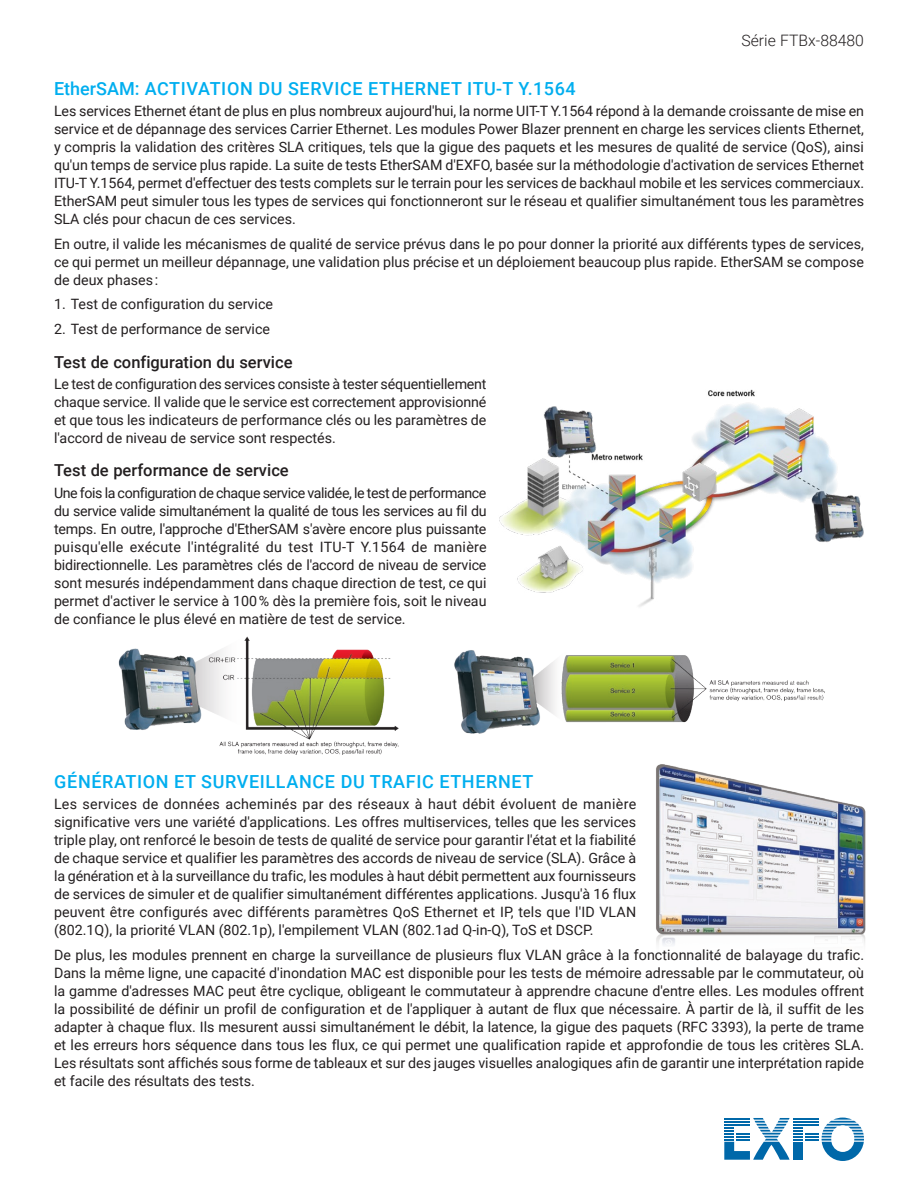
<style>
.page{position:relative;width:918px;height:1188px;background:#fff}
.page>*{position:absolute;margin:0;border:0;box-sizing:border-box;transform-origin:0 0}
.t1{font:500 18px "Roboto";letter-spacing:.035em;color:#00aeef}
.t2{font:500 16.5px "Roboto";color:#231f20}
.t3{font:300 15.75px "Roboto";color:#231f20}
.t4{font:14.25px/18px "Roboto";color:#231f20;text-align:justify}
</style>
<div class="page">
<svg style="left:724px;top:1118px;width:140px;height:43px"></svg>
<hr style="left:724px;top:1124px;width:26px;height:2px;background:#0068a9">
<img style="left:499px;top:389px;width:365px;height:218px">
<img style="left:118px;top:636px;width:281px;height:119px">
<img style="left:454px;top:650px;width:371px;height:84px">
<img style="left:656px;top:764px;width:210px;height:181px">
<p class="t3" style="left:741px;top:30px;width:124px">Série FTBx-88480</p>
<p class="t1" style="left:54px;top:75px;width:523px">EtherSAM: ACTIVATION DU SERVICE ETHERNET ITU-T Y.1564</p>
<p class="t4" style="left:54px;top:101px;width:812px">Les services Ethernet étant de plus en plus nombreux aujourd'hui, la norme UIT-T Y.1564 répond à la demande croissante de mise en service et de dépannage des services Carrier Ethernet. Les modules Power Blazer prennent en charge les services clients Ethernet, y compris la validation des critères SLA critiques, tels que la gigue des paquets et les mesures de qualité de service (QoS), ainsi qu'un temps de service plus rapide. La suite de tests EtherSAM d'EXFO, basée sur la méthodologie d'activation de services Ethernet ITU-T Y.1564, permet d'effectuer des tests complets sur le terrain pour les services de backhaul mobile et les services commerciaux.<br>EtherSAM peut simuler tous les types de services qui fonctionneront sur le réseau et qualifier simultanément tous les paramètres SLA clés pour chacun de ces services.</p>
<p class="t4" style="left:54px;top:234px;width:812px">En outre, il valide les mécanismes de qualité de service prévus dans le po pour donner la priorité aux différents types de services, ce qui permet un meilleur dépannage, une validation plus précise et un déploiement beaucoup plus rapide. EtherSAM se compose de deux phases :</p>
<p class="t4" style="left:54px;top:295px;width:221px">1. Test de configuration du service</p>
<p class="t4" style="left:54px;top:320px;width:218px">2. Test de performance de service</p>
<p class="t2" style="left:54px;top:350px;width:240px">Test de configuration du service</p>
<p class="t4" style="left:54px;top:374px;width:434px">Le test de configuration des services consiste à tester séquentiellement chaque service. Il valide que le service est correctement approvisionné et que tous les indicateurs de performance clés ou les paramètres de l'accord de niveau de service sont respectés.</p>
<p class="t2" style="left:54px;top:459px;width:236px">Test de performance de service</p>
<p class="t4" style="left:54px;top:483px;width:434px">Une fois la configuration de chaque service validée, le test de performance du service valide simultanément la qualité de tous les services au fil du temps. En outre, l'approche d'EtherSAM s'avère encore plus puissante puisqu'elle exécute l'intégralité du test ITU-T Y.1564 de manière bidirectionnelle. Les paramètres clés de l'accord de niveau de service sont mesurés indépendamment dans chaque direction de test, ce qui permet d'activer le service à 100 % dès la première fois, soit le niveau de confiance le plus élevé en matière de test de service.</p>
<p class="t1" style="left:54px;top:769px;width:481px">GÉNÉRATION ET SURVEILLANCE DU TRAFIC ETHERNET</p>
<p class="t4" style="left:54px;top:795px;width:584px">Les services de données acheminés par des réseaux à haut débit évoluent de manière significative vers une variété d'applications. Les offres multiservices, telles que les services triple play, ont renforcé le besoin de tests de qualité de service pour garantir l'état et la fiabilité de chaque service et qualifier les paramètres des accords de niveau de service (SLA). Grâce à la génération et à la surveillance du trafic, les modules à haut débit permettent aux fournisseurs de services de simuler et de qualifier simultanément différentes applications. Jusqu'à 16 flux peuvent être configurés avec différents paramètres QoS Ethernet et IP, tels que l'ID VLAN (802.1Q), la priorité VLAN (802.1p), l'empilement VLAN (802.1ad Q-in-Q), ToS et DSCP.</p>
<p class="t4" style="left:54px;top:945px;width:812px">De plus, les modules prennent en charge la surveillance de plusieurs flux VLAN grâce à la fonctionnalité de balayage du trafic.<br>Dans la même ligne, une capacité d'inondation MAC est disponible pour les tests de mémoire adressable par le commutateur, où la gamme d'adresses MAC peut être cyclique, obligeant le commutateur à apprendre chacune d'entre elles. Les modules offrent la possibilité de définir un profil de configuration et de l'appliquer à autant de flux que nécessaire. À partir de là, il suffit de les adapter à chaque flux. Ils mesurent aussi simultanément le débit, la latence, la gigue des paquets (RFC 3393), la perte de trame et les erreurs hors séquence dans tous les flux, ce qui permet une qualification rapide et approfondie de tous les critères SLA.<br>Les résultats sont affichés sous forme de tableaux et sur des jauges visuelles analogiques afin de garantir une interprétation rapide et facile des résultats des tests.</p>
</div>
